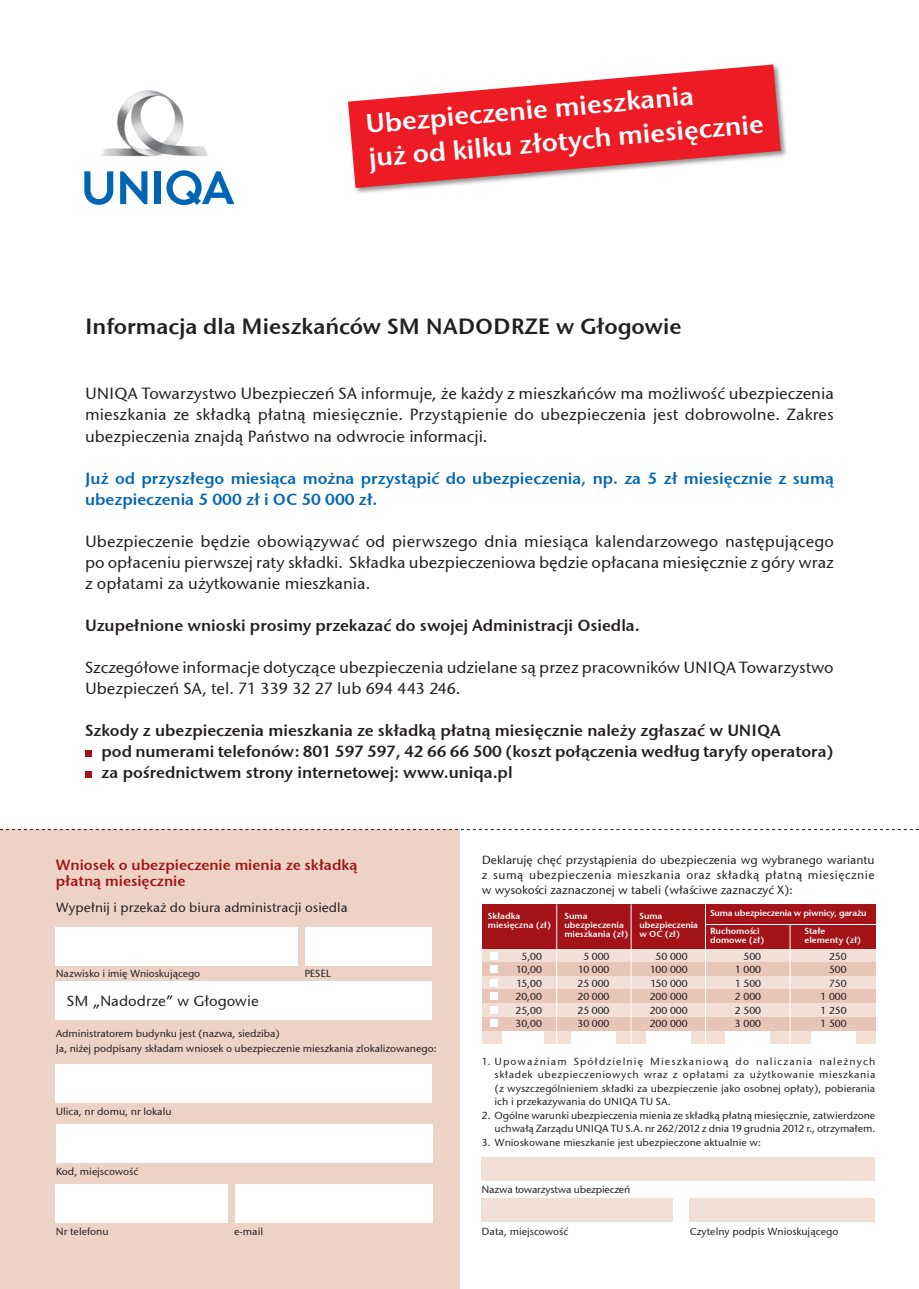
<style>
.page{position:relative;width:919px;height:1289px;background:#fff}
.page>*{position:absolute;margin:0;border:0;box-sizing:border-box;transform-origin:0 0}
.t1{font:27.3px/34px "Stone San Itc TEE Semi";color:#fff}
.t2{font:22.5px "Stone San Itc TEE Semi";color:#231f20}
.t3{font:500 16.5px/21px "Stone San Itc TEE";color:#231f20;text-align:justify}
.t4{font:16.5px/21px "Stone San Itc TEE Semi";color:#231f20}
.t5{font:16.5px/21px "Stone San Itc TEE Semi";color:#0066b3}
.t6{font:15px/16.5px "Stone San Itc TEE Semi";color:#a31318}
.t7{font:500 15px "Stone San Itc TEE";color:#231f20}
.t8{font:500 13.5px "Stone San Itc TEE";color:#231f20}
.t9{font:500 12px/15px "Stone San Itc TEE";color:#231f20;text-align:justify}
.t10{font:500 10.5px/13.5px "Stone San Itc TEE";letter-spacing:-.005em;color:#231f20}
.t11{font:9px/9px "Stone San Itc TEE Semi";color:#fff}
.t12{font:9px "Stone San Itc TEE Semi";letter-spacing:-.02em;color:#fff}
</style>
<div class="page">
<div style="left:0;top:829px;width:459px;height:459px;background:#edd2c6"></div>
<div style="left:481px;top:1156px;width:393px;height:24px;background:#f2dfd6"></div>
<div style="left:481px;top:1198px;width:191px;height:24px;background:#f2dfd6"></div>
<div style="left:689px;top:1198px;width:186px;height:24px;background:#f2dfd6"></div>
<svg style="left:84px;top:171px;width:29px;height:34px"></svg>
<svg style="left:120px;top:171px;width:27px;height:33px"></svg>
<div style="left:155px;top:171px;width:6px;height:33px;background:#0066b3"></div>
<svg style="left:166px;top:170px;width:68px;height:35px"></svg>
<img style="left:101px;top:90px;width:108px;height:67px">
<div style="left:347px;top:63px;width:441px;height:132px;background:#231f20;opacity:.5"></div>
<svg style="left:348px;top:64px;width:432px;height:124px;fill:#ed1c24"></svg>
<svg style="left:0;top:829px;width:918px;height:1px"></svg>
<svg style="left:85px;top:750px;width:6px;height:6px"></svg>
<svg style="left:85px;top:771px;width:6px;height:6px"></svg>
<div style="left:482px;top:936px;width:393px;height:108px;background:#f2dfd6"></div>
<div style="left:482px;top:904px;width:393px;height:44px;background:#a31318"></div>
<div style="left:482px;top:962px;width:393px;height:13px;background:#e7c5b7"></div>
<div style="left:482px;top:989px;width:393px;height:13px;background:#e7c5b7"></div>
<div style="left:482px;top:1016px;width:393px;height:14px;background:#e7c5b7"></div>
<div style="left:490px;top:951px;width:8px;height:8px;background:#fff"></div>
<div style="left:490px;top:965px;width:8px;height:8px;background:#fff"></div>
<div style="left:490px;top:978px;width:8px;height:8px;background:#fff"></div>
<div style="left:490px;top:992px;width:8px;height:8px;background:#fff"></div>
<div style="left:490px;top:1005px;width:8px;height:8px;background:#fff"></div>
<div style="left:490px;top:1019px;width:8px;height:8px;background:#fff"></div>
<div style="left:571px;top:1031px;width:45px;height:12px;background:#fff"></div>
<div style="left:502px;top:1031px;width:41px;height:12px;background:#fff"></div>
<div style="left:645px;top:1031px;width:45px;height:12px;background:#fff"></div>
<div style="left:725px;top:1031px;width:45px;height:12px;background:#fff"></div>
<div style="left:811px;top:1031px;width:45px;height:12px;background:#fff"></div>
<hr style="left:556px;top:904px;width:1px;height:140px;background:#fff">
<hr style="left:705px;top:904px;width:1px;height:140px;background:#fff">
<hr style="left:705px;top:924px;width:170px;height:1px;background:#fff">
<hr style="left:630px;top:904px;width:1px;height:140px;background:#fff">
<hr style="left:789px;top:924px;width:1px;height:120px;background:#fff">
<div style="left:56px;top:981px;width:376px;height:39px;background:#fff"></div>
<div style="left:56px;top:927px;width:242px;height:38px;background:#fff"></div>
<div style="left:305px;top:927px;width:127px;height:38px;background:#fff"></div>
<div style="left:56px;top:1063px;width:376px;height:39px;background:#fff"></div>
<div style="left:56px;top:1123px;width:376px;height:39px;background:#fff"></div>
<div style="left:56px;top:1183px;width:172px;height:39px;background:#fff"></div>
<div style="left:235px;top:1183px;width:198px;height:39px;background:#fff"></div>
<h1 class="t1" style="left:364px;top:107px;width:398px;rotate:-5deg">Ubezpieczenie mieszkania<br>już od kilku złotych miesięcznie</h1>
<h2 class="t2" style="left:85px;top:312px;width:598px">Informacja dla Mieszkańców SM NADODRZE w Głogowie</h2>
<p class="t3" style="left:85px;top:383px;width:750px">UNIQA Towarzystwo Ubezpieczeń SA informuje, że każdy z mieszkańców ma możliwość ubezpieczenia mieszkania ze składką płatną miesięcznie. Przystąpienie do ubezpieczenia jest dobrowolne. Zakres ubezpieczenia znajdą Państwo na odwrocie informacji.</p>
<h3 class="t5" style="left:85px;top:467px;width:750px">Już od przyszłego miesiąca można przystąpić do ubezpieczenia, np. za 5 zł miesięcznie z sumą ubezpieczenia 5 000 zł i OC 50 000 zł.</h3>
<p class="t3" style="left:85px;top:530px;width:750px">Ubezpieczenie będzie obowiązywać od pierwszego dnia miesiąca kalendarzowego następującego po opłaceniu pierwszej raty składki. Składka ubezpieczeniowa będzie opłacana miesięcznie z góry wraz z opłatami za użytkowanie mieszkania.</p>
<h3 class="t4" style="left:85px;top:614px;width:556px">Uzupełnione wnioski prosimy przekazać do swojej Administracji Osiedla.</h3>
<h3 class="t3" style="left:85px;top:656px;width:750px">Szczegółowe informacje dotyczące ubezpieczenia udzielane są przez pracowników UNIQA Towarzystwo<br>Ubezpieczeń SA, tel. 71 339 32 27 lub 694 443 246.</h3>
<p class="t4" style="left:102px;top:719px;width:733px;text-indent:-17px">Szkody z ubezpieczenia mieszkania ze składką płatną miesięcznie należy zgłaszać w UNIQA<br>pod numerami telefonów: 801 597 597, 42 66 66 500 (koszt połączenia według taryfy operatora) za pośrednictwem strony internetowej: www.uniqa.pl</p>
<h3 class="t6" style="left:56px;top:856px;width:303px">Wniosek o ubezpieczenie mienia ze składką płatną miesięcznie</h3>
<p class="t8" style="left:56px;top:899px;width:293px">Wypełnij i przekaż do biura administracji osiedla</p>
<p class="t10" style="left:56px;top:966px;width:146px">Nazwisko i imię Wnioskującego</p>
<p class="t10" style="left:304px;top:966px;width:28px">PESEL</p>
<h3 class="t7" style="left:67px;top:992px;width:193px">SM „Nadodrze” w Głogowie</h3>
<p class="t10" style="left:56px;top:1025px;width:382px;line-height:15px">Administratorem budynku jest (nazwa, siedziba)<br>Ja, niżej podpisany składam wniosek o ubezpieczenie mieszkania zlokalizowanego:</p>
<p class="t10" style="left:56px;top:1104px;width:117px">Ulica, nr domu, nr lokalu</p>
<p class="t10" style="left:56px;top:1164px;width:84px">Kod, miejscowość</p>
<p class="t10" style="left:56px;top:1224px;width:54px">Nr telefonu</p>
<p class="t10" style="left:234px;top:1224px;width:30px">e-mail</p>
<p class="t9" style="left:482px;top:853px;width:394px">Deklaruję chęć przystąpienia do ubezpieczenia wg wybranego wariantu z sumą ubezpieczenia mieszkania oraz składką płatną miesięcznie w wysokości zaznaczonej w tabeli (właściwe zaznaczyć X):</p>
<p class="t11" style="left:488px;top:911px;width:34px">Składka</p>
<p class="t11" style="left:564px;top:911px;width:25px">Suma</p>
<p class="t11" style="left:639px;top:911px;width:24px">Suma</p>
<p class="t12" style="left:710px;top:907px;width:158px">Suma ubezpieczenia w piwnicy, garażu</p>
<p class="t11" style="left:488px;top:920px;width:65px">miesięczna (zł)</p>
<p class="t11" style="left:564px;top:920px;width:61px">ubezpieczenia</p>
<p class="t11" style="left:564px;top:920px;width:135px;text-indent:75px">ubezpieczenia mieszkania (zł) w OC (zł)</p>
<p class="t11" style="left:710px;top:926px;width:51px">Ruchomości</p>
<p class="t11" style="left:804px;top:926px;width:22px">Stałe</p>
<p class="t11" style="left:710px;top:935px;width:56px">domowe (zł)</p>
<p class="t11" style="left:804px;top:935px;width:58px">elementy (zł)</p>
<p class="t10" style="left:521px;top:949px;width:22px">5,00</p>
<p class="t10" style="left:583px;top:949px;width:28px">5 000</p>
<p class="t10" style="left:655px;top:949px;width:33px">50 000</p>
<p class="t10" style="left:743px;top:949px;width:19px">500</p>
<p class="t10" style="left:829px;top:949px;width:19px">250</p>
<p class="t10" style="left:516px;top:963px;width:27px">10,00</p>
<p class="t10" style="left:578px;top:963px;width:33px">10 000</p>
<p class="t10" style="left:650px;top:963px;width:39px">100 000</p>
<p class="t10" style="left:735px;top:963px;width:28px">1 000</p>
<p class="t10" style="left:829px;top:963px;width:19px">500</p>
<p class="t10" style="left:516px;top:976px;width:27px">15,00</p>
<p class="t10" style="left:577px;top:976px;width:33px">25 000</p>
<p class="t10" style="left:650px;top:976px;width:38px">150 000</p>
<p class="t10" style="left:735px;top:976px;width:28px">1 500</p>
<p class="t10" style="left:829px;top:976px;width:19px">750</p>
<p class="t10" style="left:515px;top:990px;width:28px">20,00</p>
<p class="t10" style="left:577px;top:990px;width:33px">20 000</p>
<p class="t10" style="left:649px;top:990px;width:39px">200 000</p>
<p class="t10" style="left:735px;top:990px;width:28px">2 000</p>
<p class="t10" style="left:820px;top:990px;width:28px">1 000</p>
<p class="t10" style="left:515px;top:1003px;width:28px">25,00</p>
<p class="t10" style="left:577px;top:1003px;width:33px">25 000</p>
<p class="t10" style="left:649px;top:1003px;width:39px">200 000</p>
<p class="t10" style="left:735px;top:1003px;width:28px">2 500</p>
<p class="t10" style="left:820px;top:1003px;width:28px">1 250</p>
<p class="t10" style="left:515px;top:1017px;width:28px">30,00</p>
<p class="t10" style="left:577px;top:1017px;width:33px">30 000</p>
<p class="t10" style="left:649px;top:1017px;width:39px">200 000</p>
<p class="t10" style="left:735px;top:1017px;width:28px">3 000</p>
<p class="t10" style="left:820px;top:1017px;width:28px">1 500</p>
<p class="t10" style="left:494px;top:1054px;width:382px;text-align:justify;text-indent:-13px">1. Upoważniam Spółdzielnię Mieszkaniową do naliczania należnych składek ubezpieczeniowych wraz z opłatami za użytkowanie mieszkania (z wyszczególnieniem składki za ubezpieczenie jako osobnej opłaty), pobierania ich i przekazywania do UNIQA TU SA.</p>
<p class="t10" style="left:482px;top:1108px;width:395px;text-align:right">2. Ogólne warunki ubezpieczenia mienia ze składką płatną miesięcznie, zatwierdzone uchwałą Zarządu UNIQA TU S.A. nr 262/2012 z dnia 19 grudnia 2012 r., otrzymałem.</p>
<p class="t10" style="left:482px;top:1135px;width:281px">3. Wnioskowane mieszkanie jest ubezpieczone aktualnie w:</p>
<p class="t10" style="left:481px;top:1182px;width:150px">Nazwa towarzystwa ubezpieczeń</p>
<p class="t10" style="left:481px;top:1224px;width:88px">Data, miejscowość</p>
<p class="t10" style="left:689px;top:1224px;width:150px">Czytelny podpis Wnioskującego</p>
</div>
